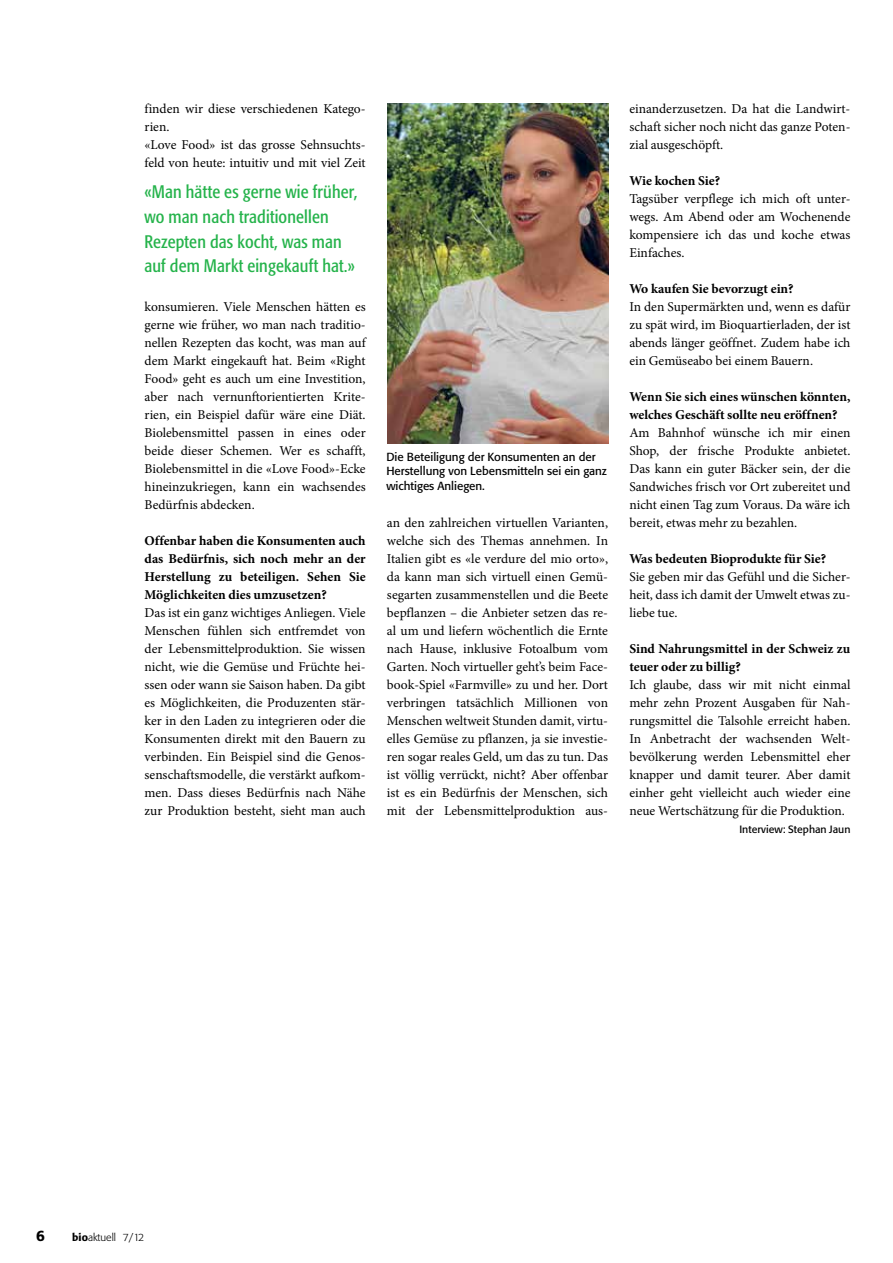
<style>
.page{position:relative;width:893px;height:1263px;background:#fff}
.page>*{position:absolute;margin:0;border:0;box-sizing:border-box;transform-origin:0 0}
.t1{font:condensed 18px/24.8px "Formata BQ";letter-spacing:.01em;color:#25b34b}
.t2{font:500 15px "Formata BQ";color:#000}
.t3{font:13.5px/18px "Minion Pro";color:#000;text-align:justify}
.t4{font:700 13.5px/18px "Minion Pro";color:#000}
.t5{font:11.7px/14.5px "Formata BQ";color:#000}
.t6{font:10.5px "Formata BQ";color:#000}
.t7{font:300 10.5px "Formata BQ";color:#000}
.s1{font-weight:500}
</style>
<div class="page">
<img style="left:387px;top:104px;width:222px;height:340px">
<p class="t3" style="left:145px;top:100px;width:223px;text-align:left">finden wir diese verschiedenen Katego&shy;rien.<br>«Love Food» ist das grosse Sehnsuchts&shy;feld von heute: intuitiv und mit viel Zeit</p>
<h1 class="t1" style="left:144px;top:179px;width:215px">«Man hätte es gerne wie früher, wo man nach traditionellen<br>Rezepten das kocht, was man auf dem Markt eingekauft hat.»</h1>
<p class="t3" style="left:145px;top:298px;width:223px">konsumieren. Viele Menschen hätten es gerne wie früher, wo man nach traditio&shy;nellen Rezepten das kocht, was man auf dem Markt eingekauft hat. Beim «Right Food» geht es auch um eine Investition, aber nach vernunftorientierten Krite&shy;rien, ein Beispiel dafür wäre eine Diät.<br>Biolebensmittel passen in eines oder beide dieser Schemen. Wer es schafft, Biolebensmittel in die «Love Food»-Ecke hineinzukriegen, kann ein wachsendes Bedürfnis abdecken.</p>
<p class="t4" style="left:145px;top:532px;width:223px;text-align:justify">Offenbar haben die Konsumenten auch das Bedürfnis, sich noch mehr an der Herstellung zu beteiligen. Sehen Sie Möglichkeiten dies umzusetzen?</p>
<p class="t3" style="left:145px;top:604px;width:223px">Das ist ein ganz wichtiges Anliegen. Viele Menschen fühlen sich entfremdet von der Lebensmittelproduktion. Sie wissen nicht, wie die Gemüse und Früchte hei&shy;ssen oder wann sie Saison haben. Da gibt es Möglichkeiten, die Produzenten stär&shy;ker in den Laden zu integrieren oder die Konsumenten direkt mit den Bauern zu verbinden. Ein Beispiel sind die Genos&shy;senschaftsmodelle, die verstärkt aufkom&shy;men. Dass dieses Bedürfnis nach Nähe zur Produktion besteht, sieht man auch</p>
<p class="t5" style="left:386px;top:449px;width:222px">Die Beteiligung der Konsumenten an der<br>Herstellung von Lebensmitteln sei ein ganz wichtiges Anliegen.</p>
<p class="t3" style="left:387px;top:514px;width:223px">an den zahlreichen virtuellen Varianten, welche sich des Themas annehmen. In Italien gibt es «le verdure del mio orto», da kann man sich virtuell einen Gemü&shy;segarten zusammenstellen und die Beete bepflanzen – die Anbieter setzen das re&shy;al um und liefern wöchentlich die Ernte nach Hause, inklusive Fotoalbum vom Garten. Noch virtueller geht’s beim Face&shy;book-Spiel «Farmville» zu und her. Dort verbringen tatsächlich Millionen von Menschen weltweit Stunden damit, virtu&shy;elles Gemüse zu pflanzen, ja sie investie&shy;ren sogar reales Geld, um das zu tun. Das ist völlig verrückt, nicht? Aber offenbar ist es ein Bedürfnis der Menschen, sich mit der Lebensmittelproduktion aus-</p>
<p class="t3" style="left:629px;top:100px;width:223px">einanderzusetzen. Da hat die Landwirt&shy;schaft sicher noch nicht das ganze Poten&shy;zial ausgeschöpft.</p>
<p class="t4" style="left:629px;top:171px;width:92px">Wie kochen Sie?</p>
<p class="t3" style="left:629px;top:190px;width:223px">Tagsüber verpflege ich mich oft unter&shy;wegs. Am Abend oder am Wochenende kompensiere ich das und koche etwas Einfaches.</p>
<p class="t4" style="left:629px;top:279px;width:166px">Wo kaufen Sie bevorzugt ein?</p>
<p class="t3" style="left:629px;top:298px;width:223px">In den Supermärkten und, wenn es dafür zu spät wird, im Bioquartierladen, der ist abends länger geöffnet. Zudem habe ich ein Gemüseabo bei einem Bauern.</p>
<p class="t4" style="left:629px;top:387px;width:223px">Wenn Sie sich eines wünschen könnten, welches Geschäft sollte neu eröffnen?</p>
<p class="t3" style="left:629px;top:424px;width:223px">Am Bahnhof wünsche ich mir einen Shop, der frische Produkte anbietet.<br>Das kann ein guter Bäcker sein, der die Sandwiches frisch vor Ort zubereitet und nicht einen Tag zum Voraus. Da wäre ich bereit, etwas mehr zu bezahlen.</p>
<p class="t4" style="left:629px;top:549px;width:198px">Was bedeuten Bioprodukte für Sie?</p>
<p class="t3" style="left:629px;top:568px;width:223px">Sie geben mir das Gefühl und die Sicher&shy;heit, dass ich damit der Umwelt etwas zu&shy;liebe tue.</p>
<p class="t4" style="left:629px;top:639px;width:223px">Sind Nahrungsmittel in der Schweiz zu teuer oder zu billig?</p>
<p class="t3" style="left:629px;top:676px;width:223px">Ich glaube, dass wir mit nicht einmal mehr zehn Prozent Ausgaben für Nah&shy;rungsmittel die Talsohle erreicht haben.<br>In Anbetracht der wachsenden Welt&shy;bevölkerung werden Lebensmittel eher knapper und damit teurer. Aber damit einher geht vielleicht auch wieder eine neue Wertschätzung für die Produktion.</p>
<p class="t6" style="left:739px;top:823px;width:113px">Interview: Stephan Jaun</p>
<p class="t2" style="left:36px;top:1226px;width:10px">6</p>
<p class="t7" style="left:72px;top:1231px;width:73px"><span class="s1">bio</span>aktuell 7/12</p>
</div>
